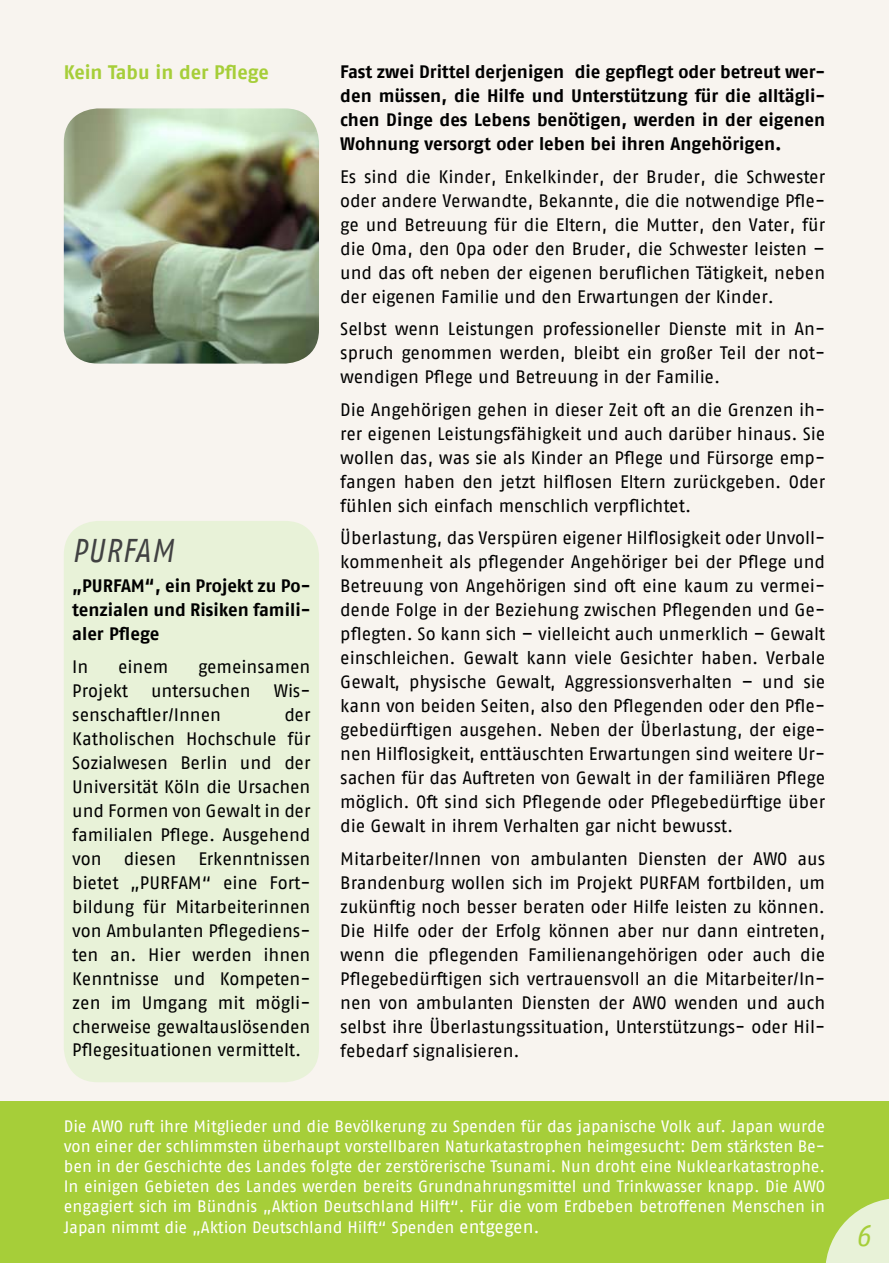
<style>
.page{position:relative;width:889px;height:1263px;background:#f8f4ef}
.page>*{position:absolute;margin:0;border:0;box-sizing:border-box;transform-origin:0 0}
.t1{font:italic 32.85px "AWO Fago Cond";letter-spacing:.04em;color:#414142}
.t2{font:italic 30px "AWO Fago Cond";color:#a6ce39}
.t3{font:700 19.5px "AWO Fago Office";letter-spacing:-.005em;color:#a6ce39}
.t4{font:18px/24px "AWO Fago Office";color:#000;text-align:justify}
.t5{font:700 18px/24px "AWO Fago Office";color:#000;text-align:justify}
.t6{font:16.5px/19.8px "AWO Fago Office";color:#fff;text-align:justify}
.s1{font-size:18px}
</style>
<div class="page">
<div style="left:64px;top:521px;width:255px;height:561px;background:#e8f2d8;border-radius:34px"></div>
<div style="left:0;top:1101px;width:889px;height:162px;background:#a6ce39"></div>
<img style="left:64px;top:108px;width:255px;height:256px">
<svg style="left:825px;top:1199px;width:64px;height:64px"></svg>
<p class="t3" style="left:64px;top:61px;width:207px">Kein Tabu in der Pflege</p>
<h1 class="t1" style="left:72px;top:531px;width:103px">PURFAM</h1>
<p class="t5" style="left:72px;top:573px;width:240px">„PURFAM“, ein Projekt zu Po&shy;tenzialen und Risiken famili&shy;aler Pflege</p>
<p class="t4" style="left:72px;top:654px;width:17px">In</p>
<p class="t4" style="left:118px;top:654px;width:52px">einem</p>
<p class="t4" style="left:198px;top:654px;width:114px">gemeinsamen</p>
<p class="t4" style="left:72px;top:678px;width:57px">Projekt</p>
<p class="t4" style="left:151px;top:678px;width:101px">untersuchen</p>
<p class="t4" style="left:274px;top:678px;width:38px">Wis-</p>
<p class="t4" style="left:72px;top:702px;width:150px">senschaftler/Innen</p>
<p class="t4" style="left:72px;top:702px;width:240px;text-indent:212px">der Katholischen Hochschule für Sozialwesen Berlin und der Universität Köln die Ursachen und Formen von Gewalt in der familialen Pflege. Ausgehend von diesen Erkenntnissen bietet „PURFAM“ eine Fort&shy;bildung für Mitarbeiterinnen von Ambulanten Pflegediens&shy;ten an. Hier werden ihnen Kenntnisse und Kompeten&shy;zen im Umgang mit mögli&shy;cherweise gewaltauslösenden Pflegesituationen vermittelt.</p>
<p class="t5" style="left:340px;top:60px;width:486px">Fast zwei Drittel derjenigen die gepflegt oder betreut wer&shy;den müssen, die Hilfe und Unterstützung für die alltägli&shy;chen Dinge des Lebens benötigen, werden in der eigenen Wohnung versorgt oder leben bei ihren Angehörigen.</p>
<p class="t4" style="left:340px;top:164px;width:486px">Es sind die Kinder, Enkelkinder, der Bruder, die Schwester oder andere Verwandte, Bekannte, die die notwendige Pfle&shy;ge und Betreuung für die Eltern, die Mutter, den Vater, für die Oma, den Opa oder den Bruder, die Schwester leisten – und das oft neben der eigenen beruflichen Tätigkeit, neben der eigenen Familie und den Erwartungen der Kinder.</p>
<p class="t4" style="left:340px;top:317px;width:486px">Selbst wenn Leistungen professioneller Dienste mit in An&shy;spruch genommen werden, bleibt ein großer Teil der not&shy;wendigen Pflege und Betreuung in der Familie.</p>
<p class="t4" style="left:340px;top:397px;width:486px">Die Angehörigen gehen in dieser Zeit oft an die Grenzen ih&shy;rer eigenen Leistungsfähigkeit und auch darüber hinaus. Sie wollen das, was sie als Kinder an Pflege und Fürsorge emp&shy;fangen haben den jetzt hilflosen Eltern zurückgeben. Oder fühlen sich einfach menschlich verpflichtet.</p>
<p class="t4" style="left:340px;top:526px;width:486px">Überlastung, das Verspüren eigener Hilflosigkeit oder Unvoll&shy;kommenheit als pflegender Angehöriger bei der Pflege und Betreuung von Angehörigen sind oft eine kaum zu vermei&shy;dende Folge in der Beziehung zwischen Pflegenden und Ge&shy;pflegten. So kann sich – vielleicht auch unmerklich – Gewalt einschleichen. Gewalt kann viele Gesichter haben. Verbale Gewalt, physische Gewalt, Aggressionsverhalten – und sie kann von beiden Seiten, also den Pflegenden oder den Pfle&shy;gebedürftigen ausgehen. Neben der Überlastung, der eige&shy;nen Hilflosigkeit, enttäuschten Erwartungen sind weitere Ur&shy;sachen für das Auftreten von Gewalt in der familiären Pflege möglich. Oft sind sich Pflegende oder Pflegebedürftige über die Gewalt in ihrem Verhalten gar nicht bewusst.</p>
<p class="t4" style="left:340px;top:846px;width:486px">Mitarbeiter/Innen von ambulanten Diensten der AWO aus Brandenburg wollen sich im Projekt PURFAM fortbilden, um zukünftig noch besser beraten oder Hilfe leisten zu können.<br>Die Hilfe oder der Erfolg können aber nur dann eintreten, wenn die pflegenden Familienangehörigen oder auch die Pflegebedürftigen sich vertrauensvoll an die Mitarbeiter/In&shy;nen von ambulanten Diensten der AWO wenden und auch selbst ihre Überlastungssituation, Unterstützungs- oder Hil&shy;febedarf signalisieren.</p>
<p class="t6" style="left:64px;top:1116px;width:763px">Die AWO ruft ihre Mitglieder und die Bevölkerung zu Spenden für das japanische Volk auf. Japan wurde von einer der schlimmsten überhaupt vorstellbaren Naturkatastrophen heimgesucht: Dem stärksten Be&shy;ben in der Geschichte des Landes folgte der zerstörerische Tsunami. Nun droht eine Nuklearkatastrophe.<br>In einigen Gebieten des Landes werden bereits Grundnahrungsmittel und Trinkwasser knapp. Die AWO engagiert sich im Bündnis „Aktion Deutschland Hilft“. Für die vom Erdbeben betroffenen Menschen in</p>
<p class="t6" style="left:64px;top:1217px;width:477px">Japan nimmt die „Aktion Deutschland Hilft“ Spenden <span class="s1">entgegen.</span></p>
<h2 class="t2" style="left:856px;top:1218px;width:15px">6</h2>
</div>
